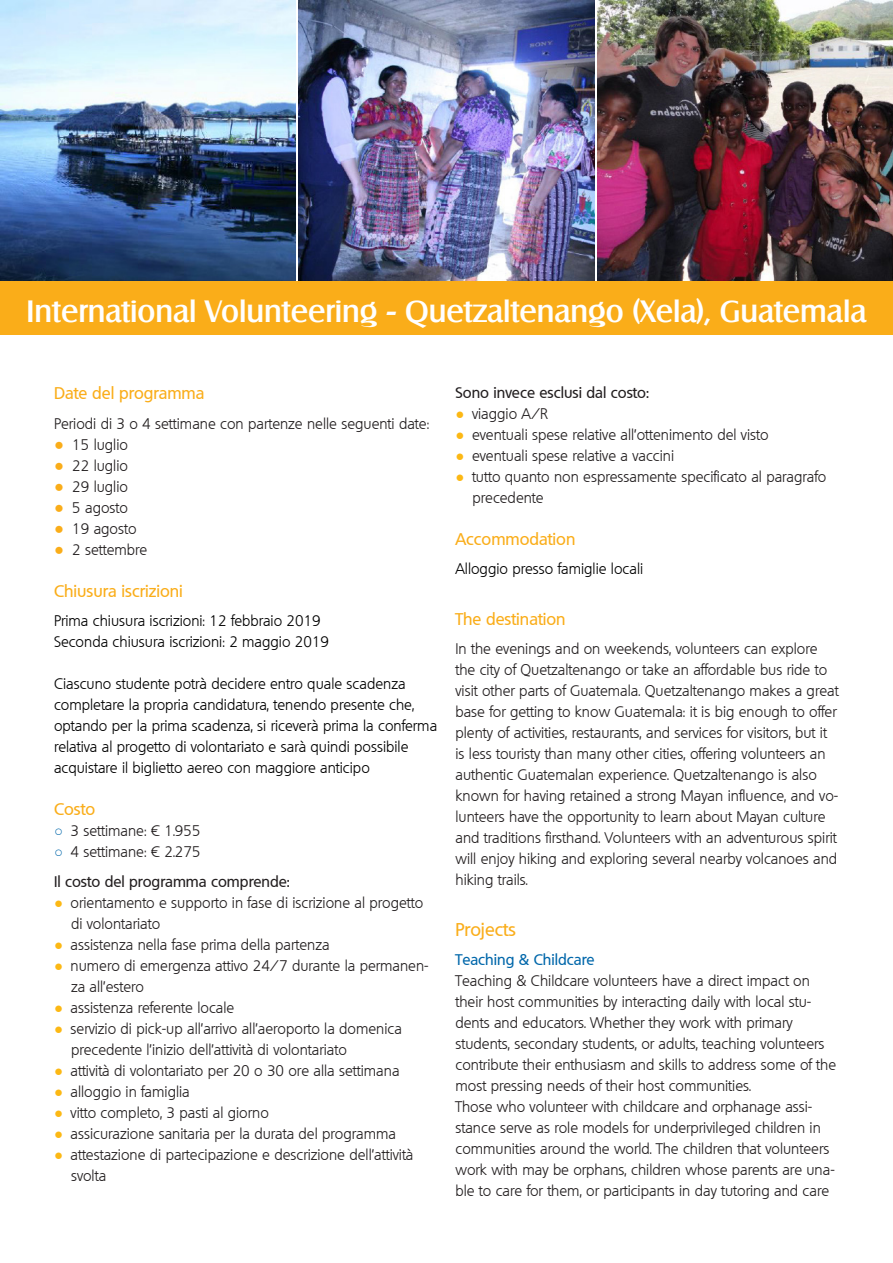
<style>
.page{position:relative;width:893px;height:1263px;background:#fff}
.page>*{position:absolute;margin:0;border:0;box-sizing:border-box;transform-origin:0 0}
.t1{font:500 30px "Salzburg";color:#fff}
.t2{font:500 18px "Quebec";color:#faad19}
.t3{font:500 16.5px "Quebec";color:#faad19}
.t4{font:300 15px/21px "Quebec";color:#231f20}
.t5{font:300 15px "Quebec";color:#000}
.t6{font:500 15px "Quebec";color:#231f20}
.s1{font-family:"Arial";font-weight:400;font-size:16.5px;color:#faad19}
.s2{font-family:"Arial";font-weight:400;color:#0067aa}
.s3{font-family:"Arial";font-weight:400;color:#fcb814}
.s4{font-weight:500;color:#0067aa}
</style>
<div class="page">
<img style="left:597px;top:0;width:296px;height:281px">
<img style="left:298px;top:0;width:296px;height:281px">
<img style="left:0;top:0;width:296px;height:281px">
<div style="left:0;top:281px;width:893px;height:53px;background:#faad19"></div>
<p class="t1" style="left:27px;top:293px;width:841px">International Volunteering - Quetzaltenango (Xela), Guatemala</p>
<p class="t3" style="left:54px;top:383px;width:152px">Date del programma</p>
<p class="t4" style="left:54px;top:413px;width:377px">Periodi di 3 o 4 settimane con partenze nelle seguenti date:</p>
<p class="t4" style="left:54px;top:434px;width:76px"><span class="s1">●</span> 15 luglio</p>
<p class="t4" style="left:54px;top:455px;width:76px"><span class="s1">●</span> 22 luglio</p>
<p class="t4" style="left:54px;top:476px;width:76px"><span class="s1">●</span> 29 luglio</p>
<p class="t4" style="left:54px;top:497px;width:76px"><span class="s1">●</span> 5 agosto</p>
<p class="t4" style="left:54px;top:518px;width:84px"><span class="s1">●</span> 19 agosto</p>
<p class="t4" style="left:54px;top:539px;width:95px"><span class="s1">●</span> 2 settembre</p>
<p class="t3" style="left:54px;top:580px;width:130px">Chiusura iscrizioni</p>
<p class="t5" style="left:54px;top:611px;width:268px">Prima chiusura iscrizioni: 12 febbraio 2019</p>
<p class="t5" style="left:54px;top:632px;width:277px">Seconda chiusura iscrizioni: 2 maggio 2019</p>
<p class="t5" style="left:54px;top:674px;width:353px">Ciascuno studente potrà decidere entro quale scadenza</p>
<p class="t5" style="left:54px;top:695px;width:362px">completare la propria candidatura, tenendo presente che,</p>
<p class="t5" style="left:54px;top:716px;width:385px">optando per la prima scadenza, si riceverà prima la conferma</p>
<p class="t5" style="left:54px;top:737px;width:356px">relativa al progetto di volontariato e sarà quindi possibile</p>
<p class="t5" style="left:54px;top:758px;width:317px">acquistare il biglietto aereo con maggiore anticipo</p>
<p class="t3" style="left:54px;top:799px;width:43px">Costo</p>
<p class="t4" style="left:54px;top:820px;width:148px"><span class="s2">○</span> 3 settimane: € 1.955</p>
<p class="t4" style="left:54px;top:841px;width:148px"><span class="s2">○</span> 4 settimane: € 2.275</p>
<p class="t6" style="left:54px;top:872px;width:237px">Il costo del programma comprende:</p>
<p class="t4" style="left:71px;top:892px;width:354px;text-indent:-17px"><span class="s3">●</span> orientamento e supporto in fase di iscrizione al progetto di volontariato</p>
<p class="t4" style="left:54px;top:934px;width:277px"><span class="s3">●</span> assistenza nella fase prima della partenza</p>
<p class="t4" style="left:71px;top:955px;width:359px;text-indent:-17px"><span class="s3">●</span> numero di emergenza attivo 24/7 durante la permanen&shy;za all’estero</p>
<p class="t4" style="left:54px;top:997px;width:182px"><span class="s3">●</span> assistenza referente locale</p>
<p class="t4" style="left:71px;top:1018px;width:332px;text-indent:-17px"><span class="s3">●</span> servizio di pick-up all’arrivo all’aeroporto la domenica precedente l’inizio dell’attività di volontariato</p>
<p class="t4" style="left:54px;top:1060px;width:347px"><span class="s3">●</span> attività di volontariato per 20 o 30 ore alla settimana</p>
<p class="t4" style="left:54px;top:1081px;width:137px"><span class="s3">●</span> alloggio in famiglia</p>
<p class="t4" style="left:54px;top:1102px;width:216px"><span class="s3">●</span> vitto completo, 3 pasti al giorno</p>
<p class="t4" style="left:54px;top:1123px;width:344px"><span class="s3">●</span> assicurazione sanitaria per la durata del programma</p>
<p class="t4" style="left:71px;top:1144px;width:344px;text-indent:-17px"><span class="s3">●</span> attestazione di partecipazione e descrizione dell’attività svolta</p>
<p class="t6" style="left:455px;top:383px;width:195px">Sono invece esclusi dal costo:</p>
<p class="t4" style="left:455px;top:403px;width:94px"><span class="s3">●</span> viaggio A/R</p>
<p class="t4" style="left:455px;top:424px;width:315px"><span class="s3">●</span> eventuali spese relative all’ottenimento del visto</p>
<p class="t4" style="left:455px;top:445px;width:220px"><span class="s3">●</span> eventuali spese relative a vaccini</p>
<p class="t4" style="left:472px;top:466px;width:355px;text-indent:-17px"><span class="s3">●</span> tutto quanto non espressamente specificato al paragrafo precedente</p>
<p class="t3" style="left:455px;top:528px;width:121px">Accommodation</p>
<p class="t5" style="left:455px;top:559px;width:189px">Alloggio presso famiglie locali</p>
<p class="t3" style="left:455px;top:608px;width:112px">The destination</p>
<p class="t4" style="left:455px;top:638px;width:385px">In the evenings and on weekends, volunteers can explore the city of Quetzaltenango or take an affordable bus ride to visit other parts of Guatemala. Quetzaltenango makes a great base for getting to know Guatemala: it is big enough to offer plenty of activities, restaurants, and services for visitors, but it is less touristy than many other cities, offering volunteers an authentic Guatemalan experience. Quetzaltenango is also known for having retained a strong Mayan influence, and vo&shy;lunteers have the opportunity to learn about Mayan culture and traditions firsthand. Volunteers with an adventurous spirit will enjoy hiking and exploring several nearby volcanoes and hiking trails.</p>
<p class="t2" style="left:455px;top:918px;width:62px">Projects</p>
<p class="t4" style="left:455px;top:949px;width:382px"><span class="s4">Teaching &amp; Childcare<br></span>Teaching &amp; Childcare volunteers have a direct impact on their host communities by interacting daily with local stu&shy;dents and educators. Whether they work with primary students, secondary students, or adults, teaching volunteers contribute their enthusiasm and skills to address some of the most pressing needs of their host communities.</p>
<p class="t4" style="left:455px;top:1096px;width:381px">Those who volunteer with childcare and orphanage assi&shy;stance serve as role models for underprivileged children in communities around the world. The children that volunteers work with may be orphans, children whose parents are una&shy;ble to care for them, or participants in day tutoring and care</p>
</div>
